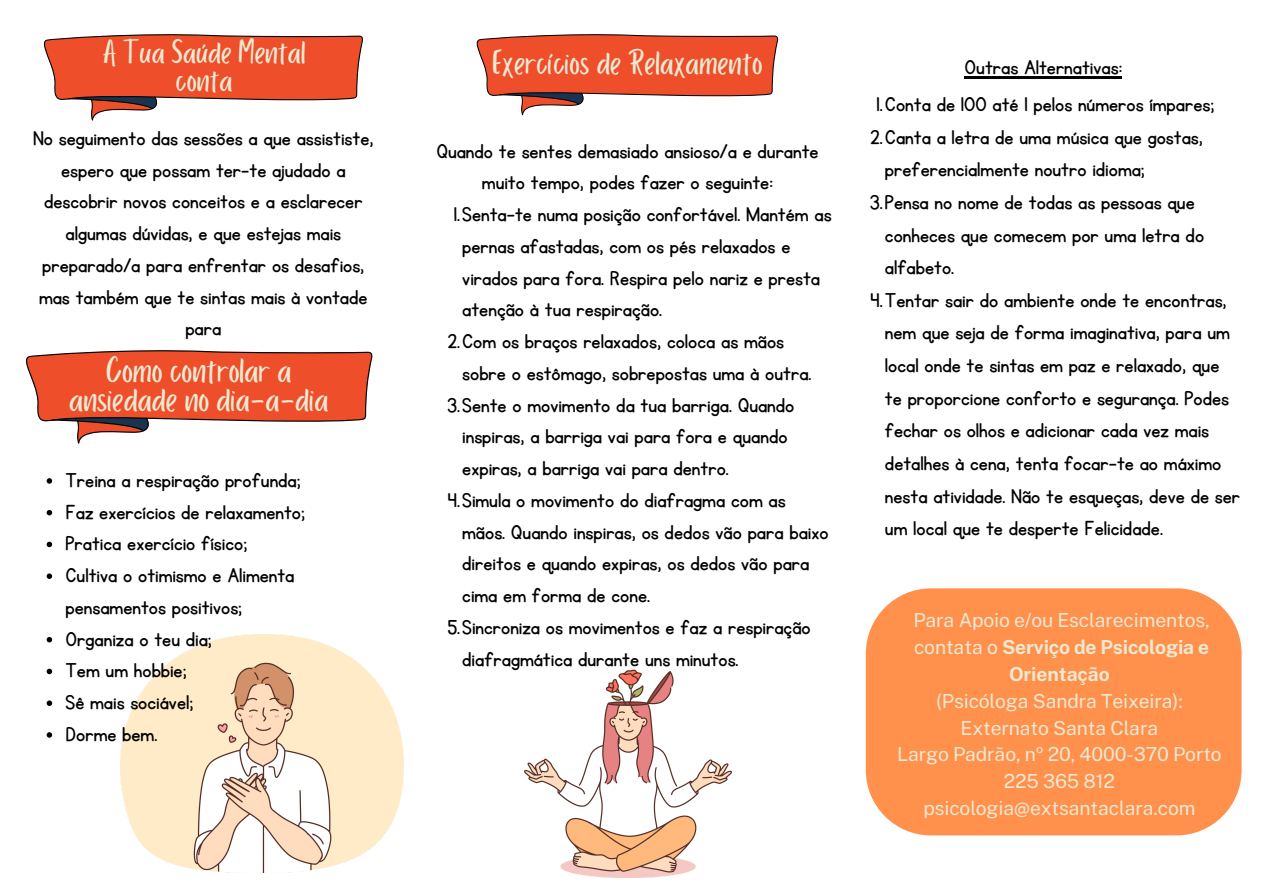
<style>
.page{position:relative;width:1263px;height:894px;background:#fff}
.page>*{position:absolute;margin:0;border:0;box-sizing:border-box;transform-origin:0 0}
.t1{font:37.95px/29.5px "Porcelain";color:#ede8d1;text-align:center}
.t2{font:36.45px "Porcelain";color:#ede8d1}
.t3{font:34.95px/27.3px "Porcelain";color:#ede8d1;text-align:center}
.t4{font:23.4px/31.8px "KG Primary Penmanship";color:#000}
.t5{font:19.35px/26.8px "Public Sans";letter-spacing:-.01em;color:#ede8d1;text-align:center}
.s1{font-weight:700}
</style>
<div class="page">
<img style="left:522px;top:96px;width:62px;height:19px">
<img style="left:519px;top:96px;width:60px;height:8px">
<img style="left:477px;top:34px;width:301px;height:62px">
<img style="left:524px;top:657px;width:207px;height:220px">
<img style="left:92px;top:100px;width:65px;height:20px">
<img style="left:88px;top:100px;width:64px;height:9px">
<img style="left:44px;top:34px;width:319px;height:66px">
<img style="left:77px;top:431px;width:1px;height:12px">
<img style="left:78px;top:421px;width:71px;height:22px">
<img style="left:65px;top:421px;width:79px;height:10px">
<img style="left:26px;top:350px;width:346px;height:71px">
<img style="left:121px;top:634px;width:282px;height:238px">
<svg style="left:47px;top:478px;width:5px;height:5px"></svg>
<svg style="left:47px;top:510px;width:5px;height:5px"></svg>
<svg style="left:47px;top:541px;width:5px;height:6px"></svg>
<svg style="left:47px;top:573px;width:5px;height:5px"></svg>
<svg style="left:47px;top:637px;width:5px;height:5px"></svg>
<svg style="left:47px;top:668px;width:5px;height:6px"></svg>
<svg style="left:47px;top:700px;width:5px;height:5px"></svg>
<svg style="left:47px;top:732px;width:5px;height:5px"></svg>
<div style="left:866px;top:588px;width:375px;height:247px;background:#ff914d;border-radius:65px"></div>
<hr style="left:964px;top:76px;width:158px;height:2px;background:#000">
<p class="t3" style="left:103px;top:41px;width:204px">A Tua Saúde Mental conta</p>
<p class="t4" style="left:33px;top:123px;width:342px;text-align:center">No seguimento das sessões a que assististe, espero que possam ter-te ajudado a descobrir novos conceitos e a esclarecer algumas dúvidas, e que estejas mais preparado/a para enfrentar os desafios, mas também que te sintas mais à vontade para<br>Pedir Ajuda.</p>
<p class="t1" style="left:69px;top:357px;width:261px">Como controlar a ansiedade no dia-a-dia</p>
<p class="t4" style="left:66px;top:465px;width:237px">Treina a respiração profunda;</p>
<p class="t4" style="left:66px;top:496px;width:241px">Faz exercícios de relaxamento;</p>
<p class="t4" style="left:66px;top:528px;width:183px">Pratica exercício físico;</p>
<h1 class="t4" style="left:66px;top:560px;width:230px">Cultiva o otimismo e Alimenta pensamentos positivos;</h1>
<h2 class="t4" style="left:66px;top:623px;width:148px">Organiza o teu dia;</h2>
<p class="t4" style="left:66px;top:655px;width:123px">Tem um hobbie;</p>
<p class="t4" style="left:66px;top:687px;width:129px">Sê mais sociável;</p>
<p class="t4" style="left:66px;top:718px;width:93px">Dorme bem.</p>
<p class="t2" style="left:492px;top:43px;width:272px">Exercícios de Relaxamento</p>
<h2 class="t4" style="left:436px;top:136px;width:384px;text-align:center">Quando te sentes demasiado ansioso/a e durante muito tempo, podes fazer o seguinte:</h2>
<p class="t4" style="left:462px;top:199px;width:371px;text-indent:-8px">1.Senta-te numa posição confortável. Mantém as pernas afastadas, com os pés relaxados e virados para fora. Respira pelo nariz e presta atenção à tua respiração.</p>
<h1 class="t4" style="left:462px;top:326px;width:351px;text-indent:-14px">2.Com os braços relaxados, coloca as mãos sobre o estômago, sobrepostas uma à outra.</h1>
<p class="t4" style="left:462px;top:389px;width:334px;text-indent:-15px">3.Sente o movimento da tua barriga. Quando inspiras, a barriga vai para fora e quando expiras, a barriga vai para dentro.</p>
<p class="t4" style="left:462px;top:485px;width:368px;text-indent:-14px">4.Simula o movimento do diafragma com as mãos. Quando inspiras, os dedos vão para baixo direitos e quando expiras, os dedos vão para cima em forma de cone.</p>
<p class="t4" style="left:462px;top:611px;width:350px;text-indent:-15px">5.Sincroniza os movimentos e faz a respiração diafragmática durante uns minutos.</p>
<p class="t4" style="left:964px;top:52px;width:159px">Outras Alternativas:</p>
<p class="t4" style="left:876px;top:89px;width:339px">1.Conta de 100 até 1 pelos números ímpares;</p>
<p class="t4" style="left:885px;top:121px;width:320px;line-height:32.7px;text-indent:-14px">2.Canta a letra de uma música que gostas, preferencialmente noutro idioma;</p>
<p class="t4" style="left:885px;top:186px;width:321px;line-height:32.7px;text-indent:-15px">3.Pensa no nome de todas as pessoas que conheces que comecem por uma letra do alfabeto.</p>
<p class="t4" style="left:885px;top:284px;width:357px;line-height:32.7px;text-indent:-14px">4.Tentar sair do ambiente onde te encontras, nem que seja de forma imaginativa, para um local onde te sintas em paz e relaxado, que te proporcione conforto e segurança. Podes fechar os olhos e adicionar cada vez mais detalhes à cena, tenta focar-te ao máximo nesta atividade. Não te esqueças, deve de ser um local que te desperte Felicidade.</p>
<p class="t5" style="left:913px;top:606px;width:298px">Para Apoio e/ou Esclarecimentos, contata o <span class="s1">Serviço de Psicologia e<br>Orientação</span></p>
<p class="t5" style="left:936px;top:687px;width:248px">(Psicóloga Sandra Teixeira):</p>
<p class="t5" style="left:961px;top:713px;width:199px">Externato Santa Clara</p>
<h2 class="t5" style="left:897px;top:740px;width:326px">Largo Padrão, nº 20, 4000-370 Porto</h2>
<p class="t5" style="left:1004px;top:767px;width:113px">225 365 812</p>
<p class="t5" style="left:923px;top:794px;width:274px">psicologia@extsantaclara.com</p>
</div>
